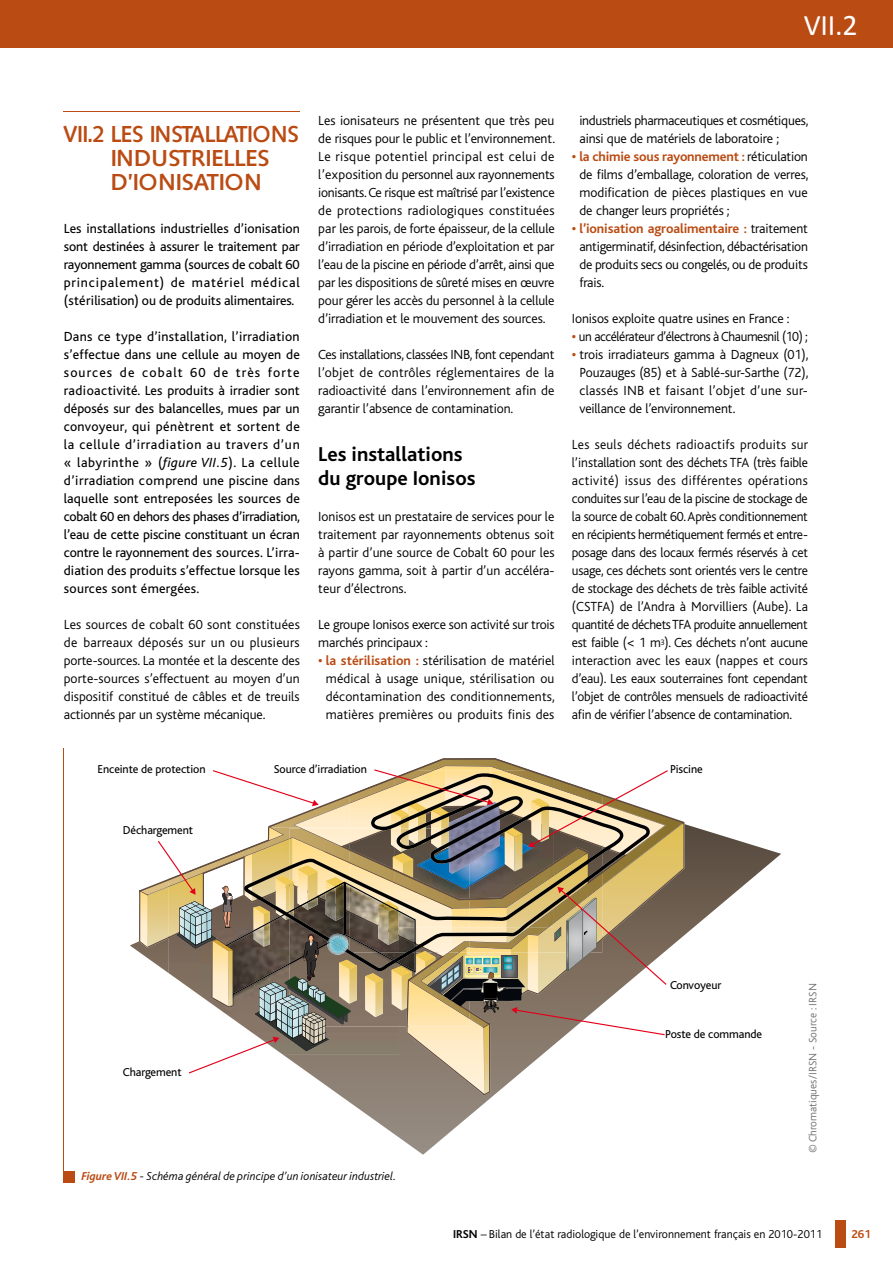
<style>
.page{position:relative;width:893px;height:1263px;background:#fff}
.page>*{position:absolute;margin:0;border:0;box-sizing:border-box;transform-origin:0 0}
.t1{font:30px "Calibri";color:#fff}
.t2{font:500 24px/24px "Saxony";letter-spacing:-.02em;color:#ba4b13;scale:.95 1}
.t3{font:700 21px/24px "Bliss";color:#000}
.t4{font:300 13.8px/18px "Bliss";letter-spacing:-.01em;color:#000;text-align:justify}
.t5{font:13.8px/18px "Bliss";letter-spacing:.01em;color:#000;text-align:justify}
.t6{font:300 13.8px/18px "Bliss";letter-spacing:.01em;color:#000;text-align:center}
.t7{font:300 13.8px "Bliss";letter-spacing:-.03em;color:#000}
.t8{font:12px "Bliss";letter-spacing:-.01em;color:#000}
.t9{font:300 12px "Bliss";color:#000}
.t10{font:italic 300 12px "Bliss";color:#000}
.t11{font:700 12px "Bliss";color:#ba4b13}
.t12{font:300 11.25px "Bliss";color:#707172}
.s1{font-style:italic}
.s2{font-weight:700;color:#ba4b13}
.s3{font-weight:700}
</style>
<div class="page">
<div style="left:0;top:0;width:893px;height:48px;background:#ba4b13"></div>
<div style="left:835px;top:1220px;width:11px;height:28px;background:#ba4b13"></div>
<hr style="left:64px;top:111px;width:236px;height:1px;background:#ba4b13">
<svg style="left:130px;top:824px;width:651px;height:331px"></svg>
<img style="left:441px;top:758px;width:57px;height:1px">
<img style="left:423px;top:759px;width:95px;height:7px">
<img style="left:140px;top:766px;width:543px;height:328px">
<div style="left:63px;top:1171px;width:12px;height:12px;background:#ba4b13"></div>
<hr style="left:63px;top:748px;width:1px;height:429px;background:#ba4b13">
<h1 class="t1" style="left:804px;top:7px;width:55px">vii.2</h1>
<h2 class="t2" style="left:111px;top:122px;width:200px;text-indent:-47px">VII.2 LES INSTALLATIONS<br>INDUSTRIELLES<br>D’IONISATION</h2>
<p class="t5" style="left:64px;top:220px;width:238px">Les installations industrielles d’ionisation sont destinées à assurer le traitement par rayonnement gamma (sources de cobalt 60 principalement) de matériel médical (stérilisation) ou de produits alimentaires.</p>
<p class="t5" style="left:64px;top:328px;width:238px">Dans ce type d’installation, l’irradiation s’effectue dans une cellule au moyen de sources de cobalt 60 de très forte radioactivité. Les produits à irradier sont déposés sur des balancelles, mues par un convoyeur, qui pénètrent et sortent de la cellule d’irradiation au travers d’un « labyrinthe » (<span class="s1">figure VII.5</span>). La cellule d’irradiation comprend une piscine dans laquelle sont entreposées les sources de cobalt 60 en dehors des phases d’irradiation, l’eau de cette piscine constituant un écran contre le rayonnement des sources. L’irra&shy;diation des produits s’effectue lorsque les sources sont émergées.</p>
<p class="t4" style="left:64px;top:616px;width:238px">Les sources de cobalt 60 sont constituées de barreaux déposés sur un ou plusieurs porte-sources. La montée et la descente des porte-sources s’effectuent au moyen d’un dispositif constitué de câbles et de treuils actionnés par un système mécanique.</p>
<p class="t4" style="left:318px;top:112px;width:238px">Les ionisateurs ne présentent que très peu de risques pour le public et l’environnement.<br>Le risque potentiel principal est celui de l’exposition du personnel aux rayonnements ionisants. Ce risque est maîtrisé par l’existence de protections radiologiques constituées par les parois, de forte épaisseur, de la cellule d’irradiation en période d’exploitation et par l’eau de la piscine en période d’arrêt, ainsi que par les dispositions de sûreté mises en œuvre pour gérer les accès du personnel à la cellule d’irradiation et le mouvement des sources.</p>
<p class="t4" style="left:318px;top:346px;width:238px">Ces installations, classées INB, font cependant l’objet de contrôles réglementaires de la radioactivité dans l’environnement afin de garantir l’absence de contamination.</p>
<h3 class="t3" style="left:318px;top:443px;width:159px">Les installations du groupe Ionisos</h3>
<p class="t4" style="left:318px;top:508px;width:238px">Ionisos est un prestataire de services pour le traitement par rayonnements obtenus soit à partir d’une source de Cobalt 60 pour les rayons gamma, soit à partir d’un accéléra&shy;teur d’électrons.</p>
<p class="t4" style="left:318px;top:616px;width:238px">Le groupe Ionisos exerce son activité sur trois marchés principaux :</p>
<p class="t6" style="left:318px;top:652px;width:238px"><span class="s2">• la stérilisation :</span> stérilisation de matériel médical à usage unique, stérilisation ou décontamination des conditionnements, matières premières ou produits finis des</p>
<p class="t8" style="left:98px;top:762px;width:109px">Enceinte de protection</p>
<p class="t8" style="left:274px;top:762px;width:95px">Source d’irradiation</p>
<p class="t4" style="left:579px;top:112px;width:231px">industriels pharmaceutiques et cosmétiques, ainsi que de matériels de laboratoire ;</p>
<p class="t4" style="left:579px;top:148px;width:230px;text-indent:-8px"><span class="s2">• la chimie sous rayonnement :</span> réticulation de films d’emballage, coloration de verres, modification de pièces plastiques en vue de changer leurs propriétés ;</p>
<p class="t4" style="left:579px;top:220px;width:230px;text-indent:-8px"><span class="s2">• l’ionisation agroalimentaire :</span> traitement antigerminatif, désinfection, débactérisation de produits secs ou congelés, ou de produits frais.</p>
<p class="t4" style="left:572px;top:310px;width:219px">Ionisos exploite quatre usines en France :</p>
<p class="t7" style="left:572px;top:329px;width:238px"><span class="s2">•</span> un accélérateur d’électrons à Chaumesnil (10) ;</p>
<p class="t4" style="left:579px;top:346px;width:231px;text-indent:-8px"><span class="s2">•</span> trois irradiateurs gamma à Dagneux (01), Pouzauges (85) et à Sablé-sur-Sarthe (72), classés INB et faisant l’objet d’une sur&shy;veillance de l’environnement.</p>
<p class="t4" style="left:572px;top:436px;width:238px">Les seuls déchets radioactifs produits sur l’installation sont des déchets TFA (très faible activité) issus des différentes opérations conduites sur l’eau de la piscine de stockage de la source de cobalt 60. Après conditionnement en récipients hermétiquement fermés et entre&shy;posage dans des locaux fermés réservés à cet usage, ces déchets sont orientés vers le centre de stockage des déchets de très faible activité (CSTFA) de l’Andra à Morvilliers (Aube). La quantité de déchets TFA produite annuellement est faible (&lt; 1 m<sup>3</sup>). Ces déchets n’ont aucune interaction avec les eaux (nappes et cours d’eau). Les eaux souterraines font cependant l’objet de contrôles mensuels de radioactivité afin de vérifier l’absence de contamination.</p>
<p class="t8" style="left:670px;top:762px;width:34px">Piscine</p>
<p class="t8" style="left:123px;top:824px;width:72px">Déchargement</p>
<p class="t8" style="left:123px;top:1065px;width:60px">Chargement</p>
<p class="t10" style="left:81px;top:1170px;width:317px"><span class="s2">Figure VII.5</span> - Schéma général de principe d’un ionisateur industriel.</p>
<p class="t8" style="left:670px;top:978px;width:53px">Convoyeur</p>
<p class="t8" style="left:665px;top:1027px;width:98px">Poste de commande</p>
<p class="t12" style="left:807px;top:1153px;width:172px;rotate:-90deg">© Chromatiques/IRSN - Source : IRSN</p>
<p class="t9" style="left:453px;top:1228px;width:371px"><span class="s3">IRSN</span> – Bilan de l’état radiologique de l’environnement français en 2010-2011</p>
<p class="t11" style="left:851px;top:1228px;width:21px">261</p>
</div>
